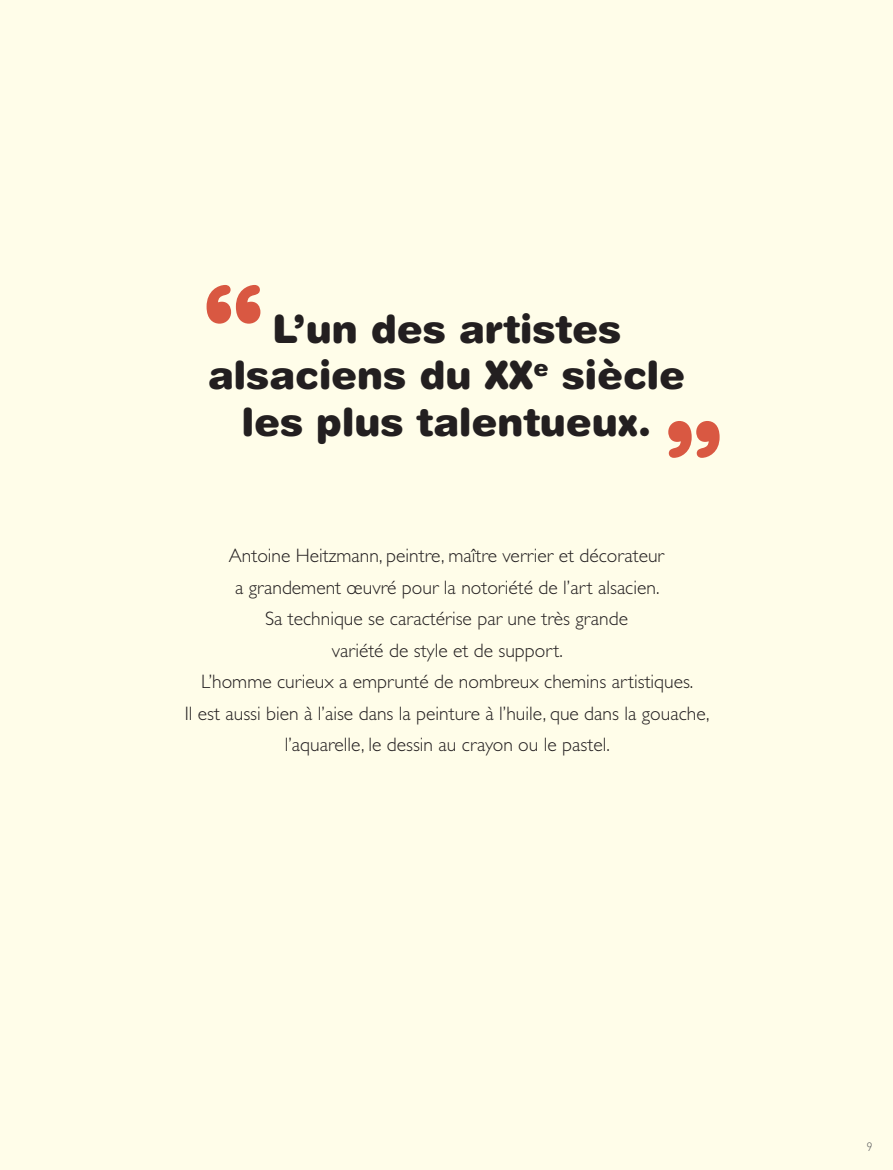
<style>
.page{position:relative;width:893px;height:1170px;background:#fff}
.page>*{position:absolute;margin:0;border:0;box-sizing:border-box;transform-origin:0 0}
.t1{font:900 106.65px "Helvetica Rounded";color:#d95842}
.t2{font:900 101.55px "Helvetica Rounded";color:#d95842}
.t3{font:900 39px/46.8px "Helvetica Rounded";color:#231f20;text-align:center}
.t4{font:300 19.5px/31.5px "Gill Sans";color:#231f20;text-align:center}
.t5{font:300 12px "DIN";color:#57585a}
</style>
<div class="page">
<div style="left:0;top:0;width:893px;height:1169px;background:#fffde9"></div>
<p class="t1" style="left:201px;top:256px;width:67px">“</p>
<p class="t3" style="left:208px;top:304px;width:479px">L’un des artistes alsaciens du XX<sup>e</sup> siècle les plus talentueux.</p>
<p class="t2" style="left:725px;top:485px;width:64px;rotate:-180deg">“</p>
<p class="t4" style="left:229px;top:540px;width:437px">Antoine Heitzmann, peintre, maître verrier et décorateur</p>
<p class="t4" style="left:235px;top:571px;width:426px">a grandement œuvré pour la notoriété de l’art alsacien.</p>
<p class="t4" style="left:265px;top:603px;width:364px">Sa technique se caractérise par une très grande variété de style et de support.</p>
<p class="t4" style="left:201px;top:666px;width:494px">L’homme curieux a emprunté de nombreux chemins artistiques.</p>
<p class="t4" style="left:185px;top:697px;width:526px">Il est aussi bien à l’aise dans la peinture à l’huile, que dans la gouache, l’aquarelle, le dessin au crayon ou le pastel.</p>
<p class="t5" style="left:866px;top:1139px;width:8px">9</p>
</div>
